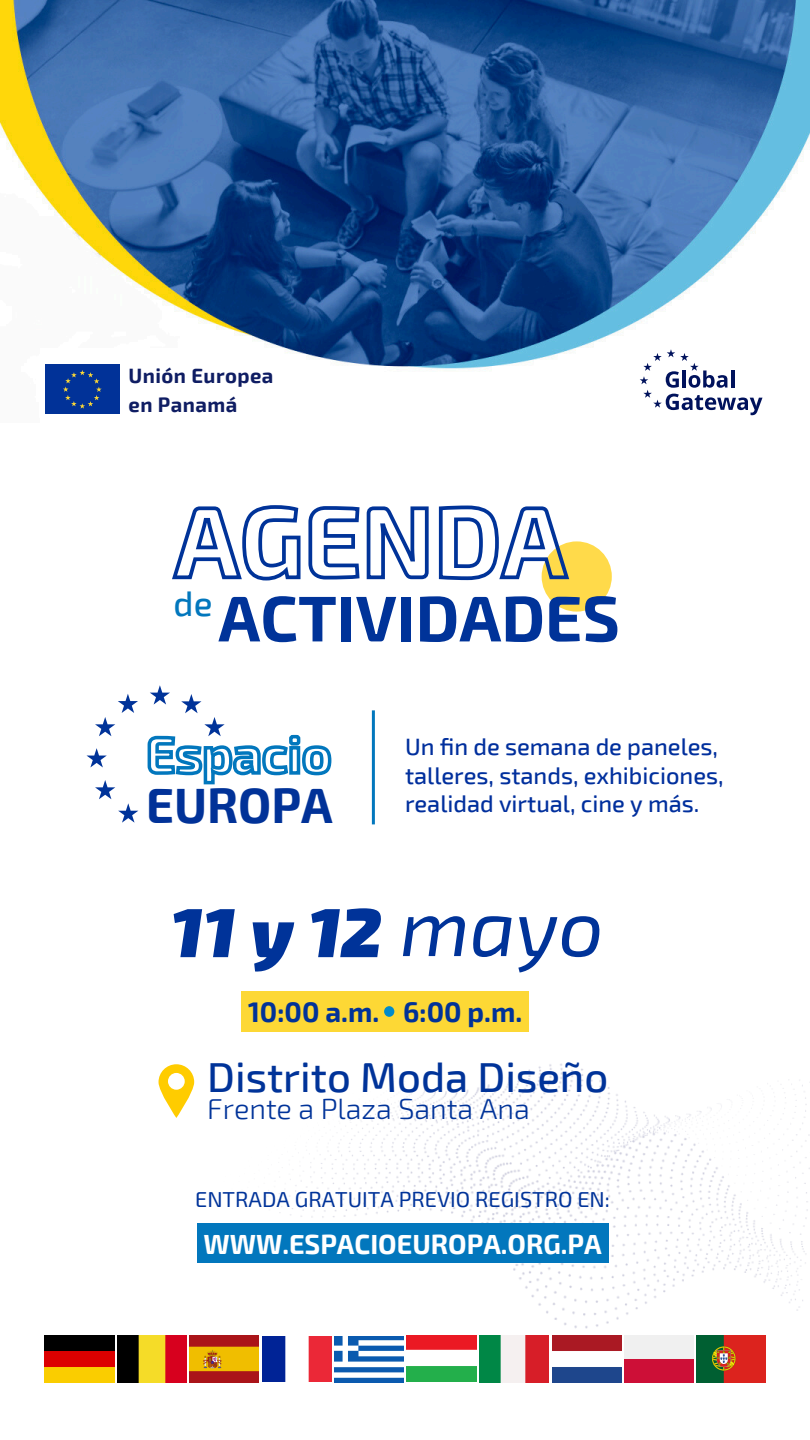
<style>
.page{position:relative;width:810px;height:1440px;background:#fff}
.page>*{position:absolute;margin:0;border:0;box-sizing:border-box;transform-origin:0 0}
.t1{font:italic 79.9px "Exo 2";color:#039}
.t2{font:italic 900 69.6px "Exo 2";letter-spacing:.105em;color:#039}
.t3{font:700 64.5px "Exo 2";color:#039}
.t4{font:700 48.5px "Exo 2";color:#013298}
.t5{font:500 41.9px "Exo 2";color:#039}
.t6{font:500 34.9px "Exo 2";color:#0277bd}
.t7{font:300 28.8px "Exo 2";color:#039}
.t8{font:700 27.7px "Exo 2";color:#013298}
.t9{font:700 27.1px "Exo 2";color:#fff}
.t10{font:500 23.7px/28.5px "Exo 2";color:#002f9d}
.t11{font:21.7px "Exo 2";color:#039}
.t12{font:700 20.3px/28.5px "Exo 2";letter-spacing:.025em;color:#0f1d63}
</style>
<div class="page">
<img style="left:0;top:0;width:810px;height:370px">
<div style="left:613px;top:336px;width:172px;height:86px;background:#fff"></div>
<div style="left:40px;top:348px;width:243px;height:74px;background:#fff"></div>
<div style="left:45px;top:365px;width:75px;height:49px;background:#013298"></div>
<svg style="left:63px;top:370px;width:39px;height:39px"></svg>
<img style="left:171px;top:1063px;width:639px;height:311px">
<svg style="left:95px;top:780px;width:43px;height:43px"></svg>
<svg style="left:87px;top:748px;width:20px;height:19px"></svg>
<svg style="left:95px;top:694px;width:43px;height:42px"></svg>
<svg style="left:147px;top:685px;width:185px;height:100px"></svg>
<svg style="left:159px;top:1064px;width:35px;height:54px"></svg>
<svg style="left:160px;top:1066px;width:29px;height:25px"></svg>
<div style="left:197px;top:1223px;width:411px;height:39px;background:#0277bd"></div>
<hr style="left:372px;top:710px;width:3px;height:114px;background:#0277bd">
<div style="left:241px;top:991px;width:288px;height:41px;background:#fdd835"></div>
<div style="left:384px;top:1006px;width:10px;height:11px;background:#008bcb;border-radius:50%"></div>
<div style="left:542px;top:541px;width:70px;height:71px;background:#ffda4a;border-radius:50%"></div>
<svg style="left:172px;top:505px;width:400px;height:76px"></svg>
<svg style="left:640px;top:349px;width:123px;height:66px"></svg>
<img style="left:697px;top:1336px;width:68px;height:46px">
<img style="left:479px;top:1336px;width:70px;height:46px">
<img style="left:45px;top:1336px;width:69px;height:46px">
<img style="left:625px;top:1336px;width:68px;height:46px">
<img style="left:117px;top:1336px;width:70px;height:46px">
<img style="left:552px;top:1336px;width:70px;height:46px">
<img style="left:335px;top:1336px;width:68px;height:47px">
<img style="left:263px;top:1336px;width:68px;height:46px">
<img style="left:407px;top:1336px;width:69px;height:46px">
<img style="left:190px;top:1336px;width:68px;height:46px">
<p class="t12" style="left:129px;top:361px;width:146px">Unión Europea en Panamá</p>
<p class="t6" style="left:174px;top:581px;width:40px">de</p>
<p class="t3" style="left:218px;top:576px;width:403px">ACTIVIDADES</p>
<h3 class="t4" style="left:146px;top:774px;width:188px">EUROPA</h3>
<h6 class="t10" style="left:405px;top:731px;width:320px">Un fin de semana de paneles, talleres, stands, exhibiciones, realidad virtual, cine y más.</h6>
<h5 class="t2" style="left:171px;top:886px;width:213px">11y12</h5>
<p class="t1" style="left:400px;top:876px;width:205px">mayo</p>
<h4 class="t8" style="left:248px;top:994px;width:276px">10:00 a.m. 6:00 p.m.</h4>
<p class="t5" style="left:207px;top:1050px;width:403px">Distrito Moda Diseño</p>
<h1 class="t7" style="left:207px;top:1090px;width:324px">Frente a Plaza Santa Ana</h1>
<p class="t11" style="left:195px;top:1185px;width:416px">ENTRADA GRATUITA PREVIO REGISTRO EN:</p>
<h3 class="t9" style="left:203px;top:1226px;width:400px">WWW.ESPACIOEUROPA.ORG.PA</h3>
</div>
